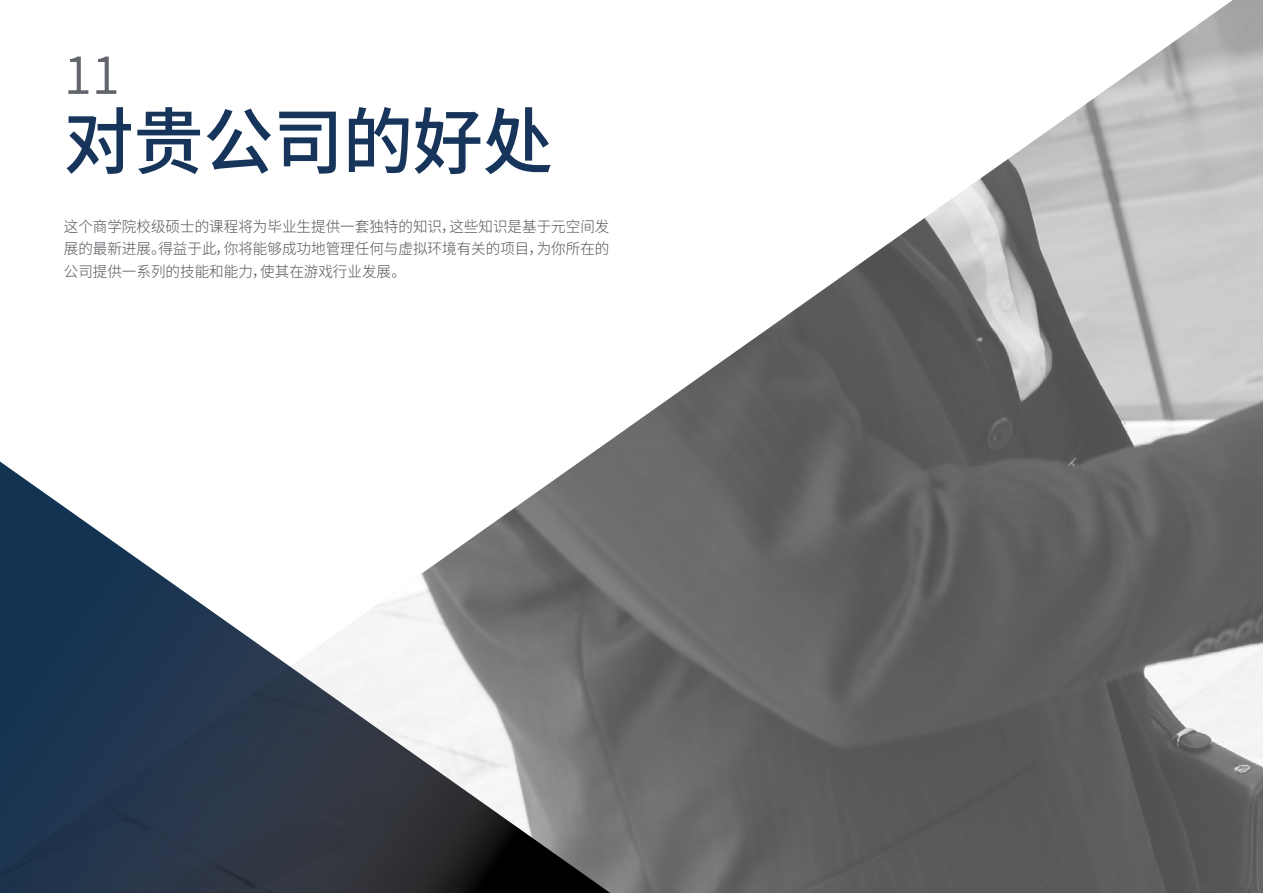
<style>
.page{position:relative;width:1263px;height:893px;background:#fff}
.page>*{position:absolute;margin:0;border:0;box-sizing:border-box;transform-origin:0 0}
.t1{font:500 72px "Source Han Sans CN";color:#17355b}
.t2{font:52.5px "Source Han Sans CN";color:#61646a}
.t3{font:300 15px/22.5px "Source Han Sans CN";color:#52555b;text-align:justify}
</style>
<div class="page">
<img style="left:602px;top:0;width:661px;height:893px">
<svg style="left:0;top:446px;width:640px;height:447px"></svg>
<h2 class="t2" style="left:64px;top:45px;width:57px">11</h2>
<h1 class="t1" style="left:64px;top:101px;width:490px">对贵公司的好处</h1>
<p class="t3" style="left:64px;top:215px;width:547px">这个商学院校级硕士的课程将为毕业生提供一套独特的知识，这些知识是基于元空间发展的最新进展。得益于此，你将能够成功地管理任何与虚拟环境有关的项目，为你所在的公司提供一系列的技能和能力，使其在游戏行业发展。</p>
</div>
